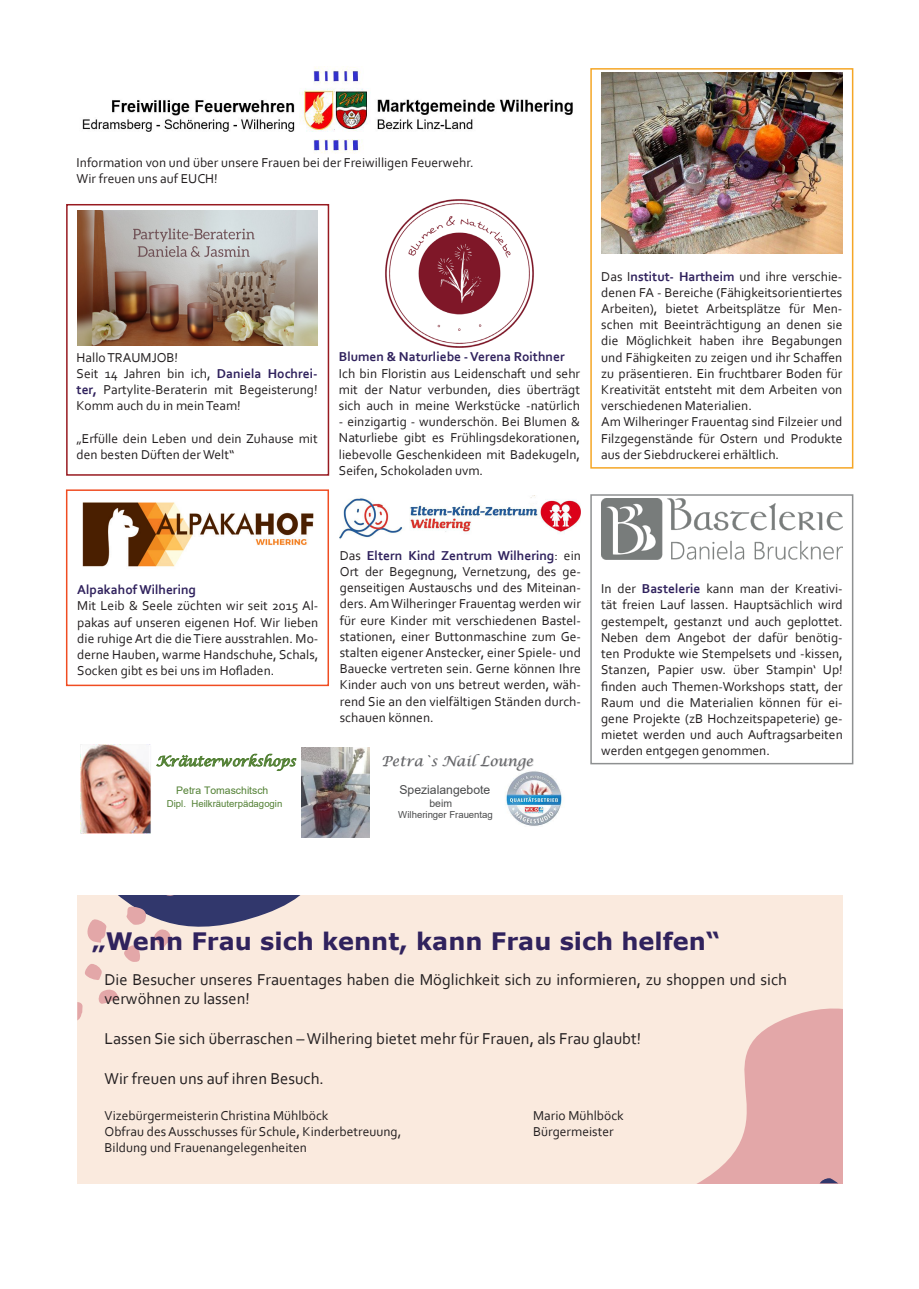
<style>
.page{position:relative;width:919px;height:1289px;background:#fff}
.page>*{position:absolute;margin:0;border:0;box-sizing:border-box;transform-origin:0 0}
.t1{font:700 24px "Verdana";color:#30225d}
.t2{font:16.5px/19.8px "Corbel";color:#231f20}
.t3{font:italic 13.95px "Lucida Calligraphy";color:#636366}
.t4{font:italic 13.95px "Lucida Calligraphy";color:#538135}
.t5{font:13.5px/16.2px "Corbel";color:#231f20;text-align:justify}
.t6{font:700 13.5px "Corbel";color:#30225d}
.t7{font:12.15px "Arial";color:#4b4c4d}
.t8{font:10.5px "Arial";color:#538135}
.t9{font:10.5px "Arial";color:#4b4c4d}
.t10{font:9.6px "Arial";color:#538135}
.t11{font:9.6px "Arial";letter-spacing:-.005em;color:#4b4c4d}
.s1{font-weight:700;color:#30225d}
</style>
<div class="page">
<div style="left:77px;top:895px;width:765px;height:288px;background:#faeade"></div>
<svg style="left:77px;top:1002px;width:6px;height:19px"></svg>
<svg style="left:98px;top:989px;width:21px;height:14px"></svg>
<svg style="left:85px;top:895px;width:216px;height:85px"></svg>
<svg style="left:698px;top:1008px;width:144px;height:175px"></svg>
<img style="left:601px;top:72px;width:241px;height:181px">
<img style="left:82px;top:67px;width:491px;height:87px">
<img style="left:78px;top:211px;width:239px;height:135px">
<div style="left:66px;top:204px;width:263px;height:271px;border:2px solid #971a20"></div>
<div style="left:590px;top:68px;width:263px;height:400px;border:2px solid #f5a625"></div>
<img style="left:385px;top:199px;width:149px;height:149px">
<img style="left:82px;top:502px;width:232px;height:65px">
<img style="left:601px;top:498px;width:241px;height:62px">
<img style="left:340px;top:495px;width:241px;height:44px">
<div style="left:66px;top:489px;width:263px;height:197px;border:2px solid #f04d22"></div>
<div style="left:590px;top:494px;width:263px;height:270px;border:2px solid #8e9091"></div>
<img style="left:81px;top:744px;width:70px;height:89px">
<img style="left:301px;top:747px;width:68px;height:90px">
<img style="left:505px;top:773px;width:57px;height:53px">
<svg style="left:156px;top:753px;width:140px;height:18px"></svg>
<img style="left:382px;top:754px;width:161px;height:27px">
<p class="t5" style="left:77px;top:154px;width:398px">Information von und über unsere Frauen bei der Freiwilligen Feuerwehr.</p>
<p class="t5" style="left:77px;top:170px;width:143px">Wir freuen uns auf EUCH!</p>
<p class="t5" style="left:77px;top:349px;width:103px">Hallo TRAUMJOB!</p>
<p class="t5" style="left:77px;top:365px;width:242px">Seit 14 Jahren bin ich, <span class="s1">Daniela Hochrei&shy;ter,</span> Partylite-Beraterin mit Begeisterung!<br>Komm auch du in mein Team!</p>
<p class="t5" style="left:77px;top:430px;width:242px">„Erfülle dein Leben und dein Zuhause mit den besten Düften der Welt“</p>
<p class="t6" style="left:339px;top:348px;width:227px">Blumen &amp; Naturliebe - Verena Roithner</p>
<p class="t5" style="left:339px;top:365px;width:242px">Ich bin Floristin aus Leidenschaft und sehr mit der Natur verbunden, dies überträgt sich auch in meine Werkstücke -natürlich</p>
<p class="t5" style="left:339px;top:413px;width:242px">- einzigartig - wunderschön. Bei Blumen &amp; Naturliebe gibt es Frühlingsdekorationen, liebevolle Geschenkideen mit Badekugeln, Seifen, Schokoladen uvm.</p>
<p class="t5" style="left:601px;top:268px;width:242px">Das I<span class="s1">nstitut- Hartheim</span> und ihre verschie&shy;denen FA - Bereiche (Fähigkeitsorientiertes Arbeiten), bietet Arbeitsplätze für Men&shy;schen mit Beeinträchtigung an denen sie die Möglichkeit haben ihre Begabungen und Fähigkeiten zu zeigen und ihr Schaffen zu präsentieren. Ein fruchtbarer Boden für Kreativität entsteht mit dem Arbeiten von verschiedenen Materialien.</p>
<p class="t5" style="left:601px;top:413px;width:242px">Am Wilheringer Frauentag sind Filzeier und Filzgegenstände für Ostern und Produkte aus der Siebdruckerei erhältlich.</p>
<p class="t6" style="left:77px;top:581px;width:120px">Alpakahof Wilhering</p>
<p class="t5" style="left:77px;top:597px;width:242px">Mit Leib &amp; Seele züchten wir seit 2015 Al&shy;pakas auf unseren eigenen Hof. Wir lieben die ruhige Art die die Tiere ausstrahlen. Mo&shy;derne Hauben, warme Handschuhe, Schals, Socken gibt es bei uns im Hofladen.</p>
<p class="t5" style="left:340px;top:547px;width:242px">Das <span class="s1">Eltern Kind Zentrum Wilhering</span>: ein Ort der Begegnung, Vernetzung, des ge&shy;genseitigen Austauschs und des Miteinan&shy;ders. Am Wilheringer Frauentag werden wir für eure Kinder mit verschiedenen Bastel&shy;stationen, einer Buttonmaschine zum Ge&shy;stalten eigener Anstecker, einer Spiele- und Bauecke vertreten sein. Gerne können Ihre Kinder auch von uns betreut werden, wäh&shy;rend Sie an den vielfältigen Ständen durch&shy;schauen können.</p>
<p class="t4" style="left:156px;top:752px;width:141px">Kräuterworkshops</p>
<p class="t3" style="left:381px;top:752px;width:153px">Petra`s Nail Lounge</p>
<p class="t8" style="left:176px;top:783px;width:94px">Petra Tomaschitsch</p>
<p class="t7" style="left:399px;top:781px;width:92px">Spezialangebote</p>
<p class="t10" style="left:167px;top:796px;width:117px">Dipl. Heilkräuterpädagogin</p>
<p class="t9" style="left:429px;top:795px;width:24px">beim</p>
<p class="t11" style="left:398px;top:807px;width:96px">Wilheringer Frauentag</p>
<p class="t5" style="left:601px;top:580px;width:243px">In der <span class="s1">Bastelerie</span> kann man der Kreativi&shy;tät freien Lauf lassen. Hauptsächlich wird gestempelt, gestanzt und auch geplottet.<br>Neben dem Angebot der dafür benötig&shy;ten Produkte wie Stempelsets und -kissen, Stanzen, Papier usw. über Stampin‘ Up! finden auch Themen-Workshops statt, der Raum und die Materialien können für ei&shy;gene Projekte (zB Hochzeitspapeterie) ge&shy;mietet werden und auch Auftragsarbeiten werden entgegen genommen.</p>
<p class="t1" style="left:92px;top:924px;width:629px">„Wenn Frau sich kennt, kann Frau sich helfen“</p>
<p class="t2" style="left:104px;top:968px;width:684px">Die Besucher unseres Frauentages haben die Möglichkeit sich zu informieren, zu shoppen und sich verwöhnen zu lassen!</p>
<p class="t2" style="left:104px;top:1028px;width:538px">Lassen Sie sich überraschen – Wilhering bietet mehr für Frauen, als Frau glaubt!</p>
<p class="t2" style="left:104px;top:1067px;width:221px">Wir freuen uns auf ihren Besuch.</p>
<p class="t5" style="left:104px;top:1106px;width:225px">Vizebürgermeisterin Christina Mühlböck</p>
<p class="t5" style="left:104px;top:1122px;width:298px">Obfrau des Ausschusses für Schule, Kinderbetreuung,</p>
<p class="t5" style="left:104px;top:1139px;width:204px">Bildung und Frauenangelegenheiten</p>
<p class="t5" style="left:533px;top:1106px;width:92px">Mario Mühlböck</p>
<p class="t5" style="left:533px;top:1122px;width:82px">Bürgermeister</p>
</div>
